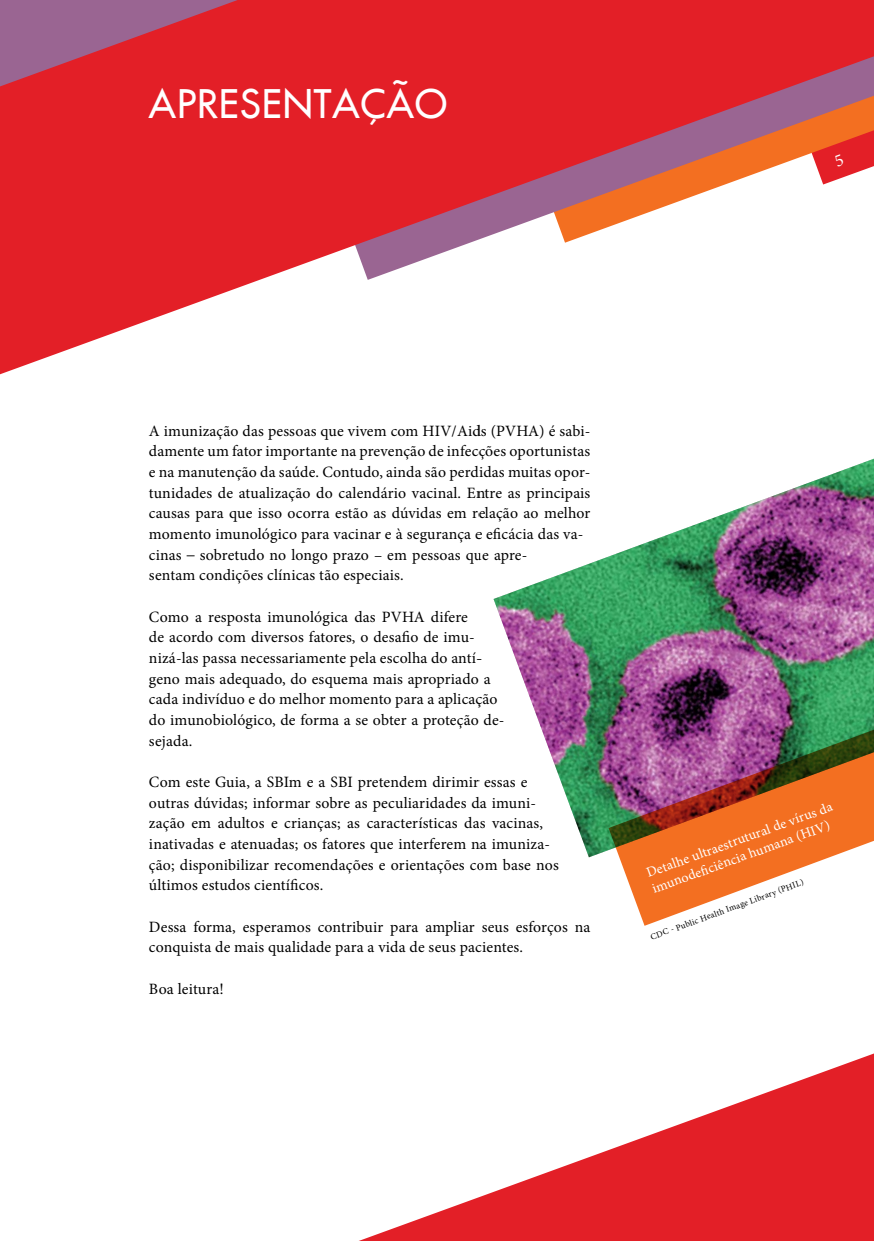
<style>
.page{position:relative;width:874px;height:1241px;background:#fff}
.page>*{position:absolute;margin:0;border:0;box-sizing:border-box;transform-origin:0 0}
.t1{font:38.5px "Futura";letter-spacing:.025em;color:#fff}
.t2{font:15.75px/20.7px "Minion Pro";letter-spacing:.01em;color:#000}
.t3{font:14px/16.8px "Minion Pro";color:#fff}
.t4{font:8.75px "Minion Pro";color:#000}
.s1{font-family:"Eurostile LT Std";font-stretch:condensed}
</style>
<div class="page">
<svg style="left:361px;top:857px;width:512px;height:383px"></svg>
<svg style="left:0;top:0;width:873px;height:374px;fill:#e31f27"></svg>
<img style="left:493px;top:459px;width:380px;height:398px">
<img style="left:608px;top:669px;width:265px;height:256px">
<svg style="left:810px;top:47px;width:63px;height:137px;background:#d45854"></svg>
<h1 class="t1" style="left:149px;top:79px;width:50px">APRESE</h1>
<h1 class="t1" style="left:282px;top:79px;width:166px">NTAÇÃO</h1>
<p class="t2" style="left:149px;top:420px;width:443px">A imunização das pessoas que vivem com HIV/Aids (PVHA) é sabi&shy;damente um fator importante na prevenção de infecções oportunistas e na manutenção da saúde. Contudo, ainda são perdidas muitas opor&shy;tunidades de atualização do calendário vacinal. Entre as principais causas para que isso ocorra estão as dúvidas em relação ao melhor momento imunológico para vacinar e à segurança e eficácia das va&shy;cinas <span class="s1">–</span> sobretudo no longo prazo – em pessoas que apre-<br>sentam condições clínicas tão especiais.</p>
<p class="t2" style="left:149px;top:606px;width:357px">Como a resposta imunológica das PVHA difere<br>de acordo com diversos fatores, o desafio de imu&shy;nizá-las passa necessariamente pela escolha do antí&shy;geno mais adequado, do esquema mais apropriado a cada indivíduo e do melhor momento para a aplicação do imunobiológico, de forma a se obter a proteção de&shy;sejada.</p>
<p class="t2" style="left:149px;top:771px;width:411px">Com este Guia, a SBIm e a SBI pretendem dirimir essas e outras dúvidas; informar sobre as peculiaridades da imuni&shy;zação em adultos e crianças; as características das vacinas, inativadas e atenuadas; os fatores que interferem na imuniza&shy;ção; disponibilizar recomendações e orientações com base nos últimos estudos científicos.</p>
<p class="t2" style="left:149px;top:916px;width:442px">Dessa forma, esperamos contribuir para ampliar seus esforços na conquista de mais qualidade para a vida de seus pacientes.</p>
<p class="t2" style="left:149px;top:978px;width:76px">Boa leitura!</p>
<p class="t3" style="left:643px;top:865px;width:198px;rotate:-20deg">Detalhe ultraestrutural de vírus da imunodefi ciência humana (HIV)</p>
<p class="t4" style="left:648px;top:931px;width:164px;rotate:-20deg">CDC - Public Health Image Library (PHIL)</p>
</div>
